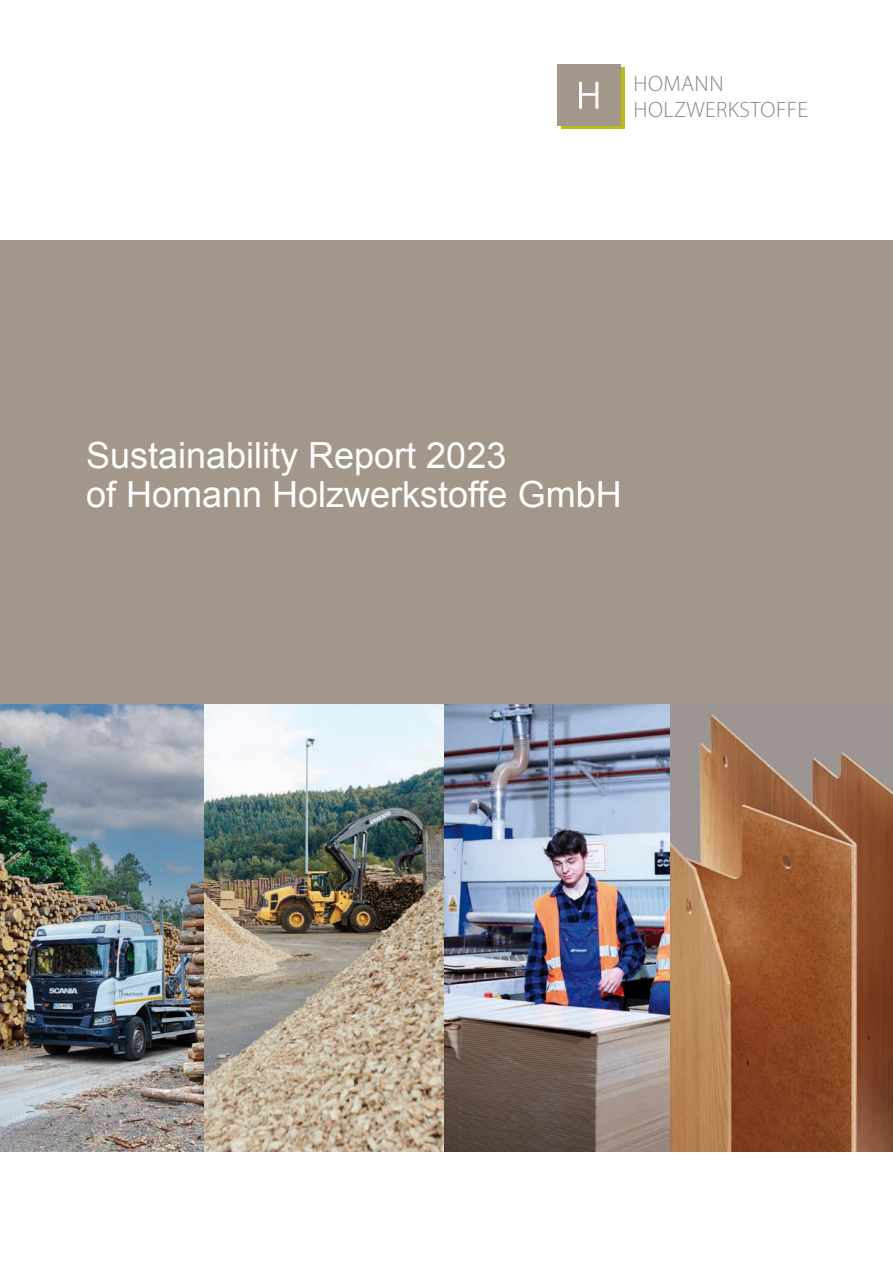
<style>
.page{position:relative;width:893px;height:1263px;background:#fff}
.page>*{position:absolute;margin:0;border:0;box-sizing:border-box;transform-origin:0 0}
.t1{font:300 38.4px "Myriad Pro";color:#fff}
.t2{font:36px/39px "Arial";color:#fff}
.t3{font:300 22.35px/25.8px "Myriad Pro";letter-spacing:.02em;color:#868689}
</style>
<div class="page">
<div style="left:561px;top:67px;width:63px;height:62px;background:linear-gradient(to right,#bbbc16,#bbbc16)"></div>
<div style="left:557px;top:64px;width:63px;height:62px;background:#a2978a"></div>
<svg style="left:579px;top:82px;width:20px;height:27px"></svg>
<div style="left:0;top:240px;width:893px;height:465px;background:#a2978a"></div>
<img style="left:0;top:704px;width:893px;height:448px">
<p class="t1" style="left:576px;top:74px;width:26px">H</p>
<p class="t3" style="left:634px;top:71px;width:176px">HOMANN<br>HOLZWERKSTOFFE</p>
<p class="t2" style="left:86px;top:436px;width:537px">Sustainability Report 2023<br>of Homann Holzwerkstoffe GmbH</p>
</div>
